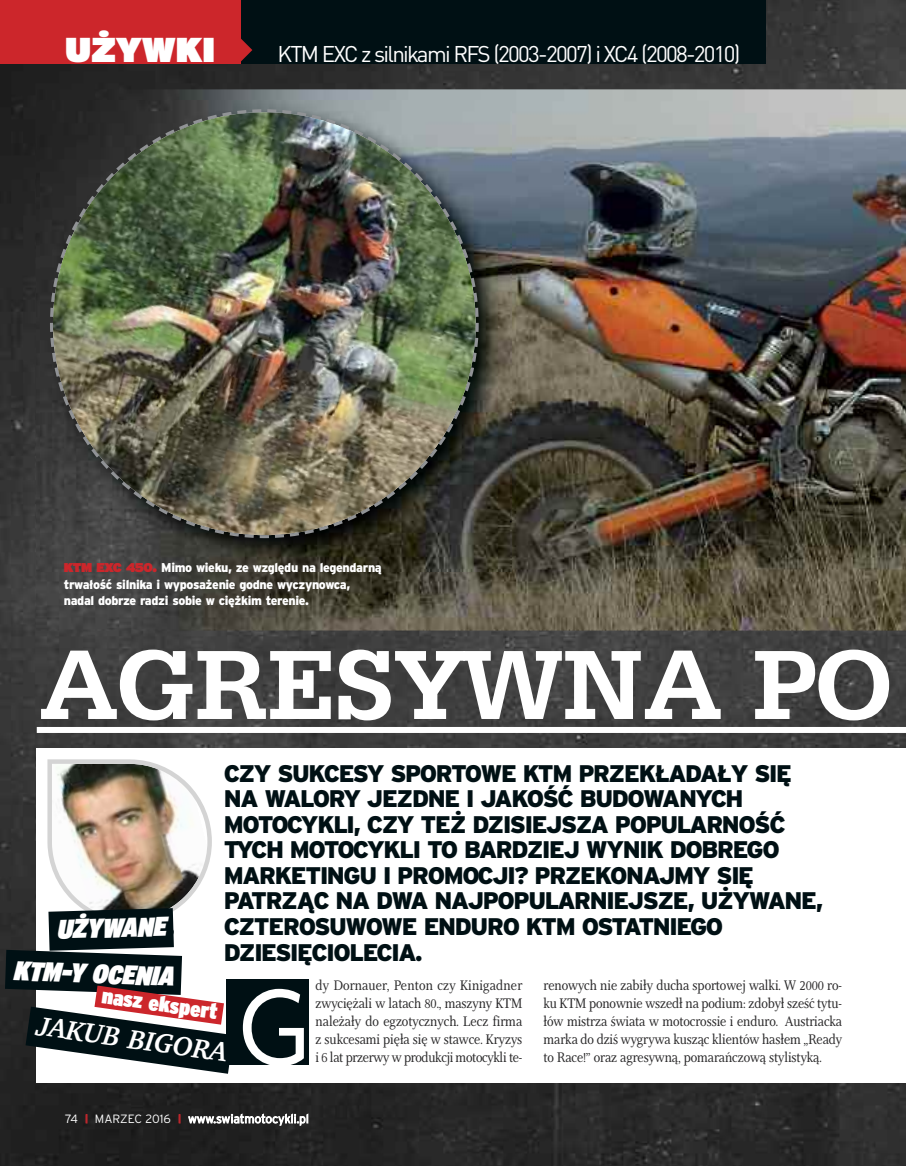
<style>
.page{position:relative;width:906px;height:1166px;background:#fff}
.page>*{position:absolute;margin:0;border:0;box-sizing:border-box;transform-origin:0 0}
.t1{font:117px "AG Agenda Pl";color:#fff;scale:.9 1}
.t2{font:700 85.5px "AG Serifa PL";color:#fff}
.t3{font:900 34.5px "BE Interstate Pl";color:#fff}
.t4{font:italic 700 27.6px "Charter ITCPL";color:#fff}
.t5{font:italic 900 condensed 27px "BE Interstate Pl";color:#fff}
.t6{font:900 24px/25.5px "AG Interstate Pl";letter-spacing:-.055em;color:#001014}
.t7{font:22.5px "AGDIN Pl";letter-spacing:-.08em;color:#fff}
.t8{font:900 condensed 21.9px "BE Interstate Pl";color:#fff}
.t9{font:14.25px/18px "AG Res Publica Pl";letter-spacing:-.01em;color:#272627;text-align:justify;scale:.9 1}
.t10{font:900 12.75px/16.5px "AG Interstate Pl";letter-spacing:-.03em;color:#fff}
.t11{font:300 12px "BE Interstate Pl";letter-spacing:-.005em;color:#fff}
.s1{font-family:"BE Interstate Pl";color:#cc262b}
.s2{color:#001014}
.s3{font-style:normal;color:#001014}
.s4{color:#bb262c}
</style>
<div class="page">
<img style="left:0;top:0;width:906px;height:1165px">
<img style="left:36px;top:89px;width:870px;height:541px">
<div style="left:37px;top:748px;width:869px;height:333px;background:#fff"></div>
<div style="left:238px;top:0;width:528px;height:64px;background:#001014"></div>
<div style="left:0;top:0;width:240px;height:64px;background:#cc262b"></div>
<svg style="left:240px;top:37px;width:12px;height:26px"></svg>
<div style="left:37px;top:726px;width:869px;height:6px;background:#fff"></div>
<div style="left:226px;top:978px;width:82px;height:86px;background:#001014"></div>
<svg style="left:0;top:759px;width:275px;height:339px"></svg>
<img style="left:41px;top:100px;width:471px;height:471px">
<img style="left:48px;top:108px;width:432px;height:431px">
<svg style="left:260px;top:535px;width:9px;height:3px"></svg>
<h3 class="t3" style="left:65px;top:30px;width:151px">UŻYWKI</h3>
<h3 class="t7" style="left:234px;top:37px;width:464px">KTM EXC z silnikami RFS (2003-2007) i XC4 (2008-2010)</h3>
<h3 class="t7" style="left:277px;top:41px;width:464px">KTM EXC z silnikami RFS (2003-2007) i XC4 (2008-2010)</h3>
<p class="t10" style="left:64px;top:559px;width:319px"><span class="s1">KTM EXC 450.</span> Mimo wieku, ze względu na legendarną trwałość silnika i wyposażenie godne wyczynowca, nadal dobrze radzi sobie w ciężkim terenie.</p>
<h2 class="t2" style="left:40px;top:639px;width:854px">AGRESYWNA PO</h2>
<p class="t6" style="left:224px;top:760px;width:601px">CZY SUKCESY SPORTOWE KTM PRZEKŁADAŁY SIĘ NA WALORY JEZDNE I JAKOŚĆ BUDOWANYCH MOTOCYKLI, CZY TEŻ DZISIEJSZA POPULARNOŚĆ TYCH MOTOCYKLI TO BARDZIEJ WYNIK DOBREGO MARKETINGU I PROMOCJI? PRZEKONAJMY SIĘ PATRZĄC NA DWA NAJPOPULARNIEJSZE, UŻYWANE, CZTEROSUWOWE ENDURO KTM OSTATNIEGO DZIESIĘCIOLECIA.</p>
<h3 class="t5" style="left:55px;top:913px;width:119px;rotate:-2deg">UŻYWANE<span class="s2">.</span></h3>
<h3 class="t5" style="left:13px;top:954px;width:170px;rotate:2deg">KTM-Y OCENIA<span class="s3">.</span></h3>
<h3 class="t4" style="left:38px;top:1014px;width:197px;rotate:8deg">JAKUB BIGORA<span class="s3">.</span></h3>
<p class="t9" style="left:543px;top:975px;width:333px">renowych nie zabiły ducha sportowej walki. W 2000 ro&shy;ku KTM ponownie wszedł na podium: zdobył sześć tytu&shy;łów mistrza świata w motocrossie i enduro. Austriacka marka do dziś wygrywa kusząc klientów hasłem „Ready to Race!” oraz agresywną, pomarańczową stylistyką.</p>
<p class="t9" style="left:316px;top:975px;width:231px">dy Dornauer, Penton czy Kinigadner zwyciężali w latach 80., maszyny KTM należały do egzotycznych. Lecz firma z sukcesami pięła się w stawce. Kryzys i 6 lat przerwy w produkcji motocykli te-</p>
<h1 class="t1" style="left:238px;top:955px;width:81px">G</h1>
<h3 class="t8" style="left:104px;top:982px;width:118px;rotate:8deg">nasz ekspert</h3>
<p class="t11" style="left:65px;top:1111px;width:245px">74 <span class="s4">I</span> MARZEC 2016 <span class="s4">I</span> www.swiatmotocykli.pl</p>
</div>
